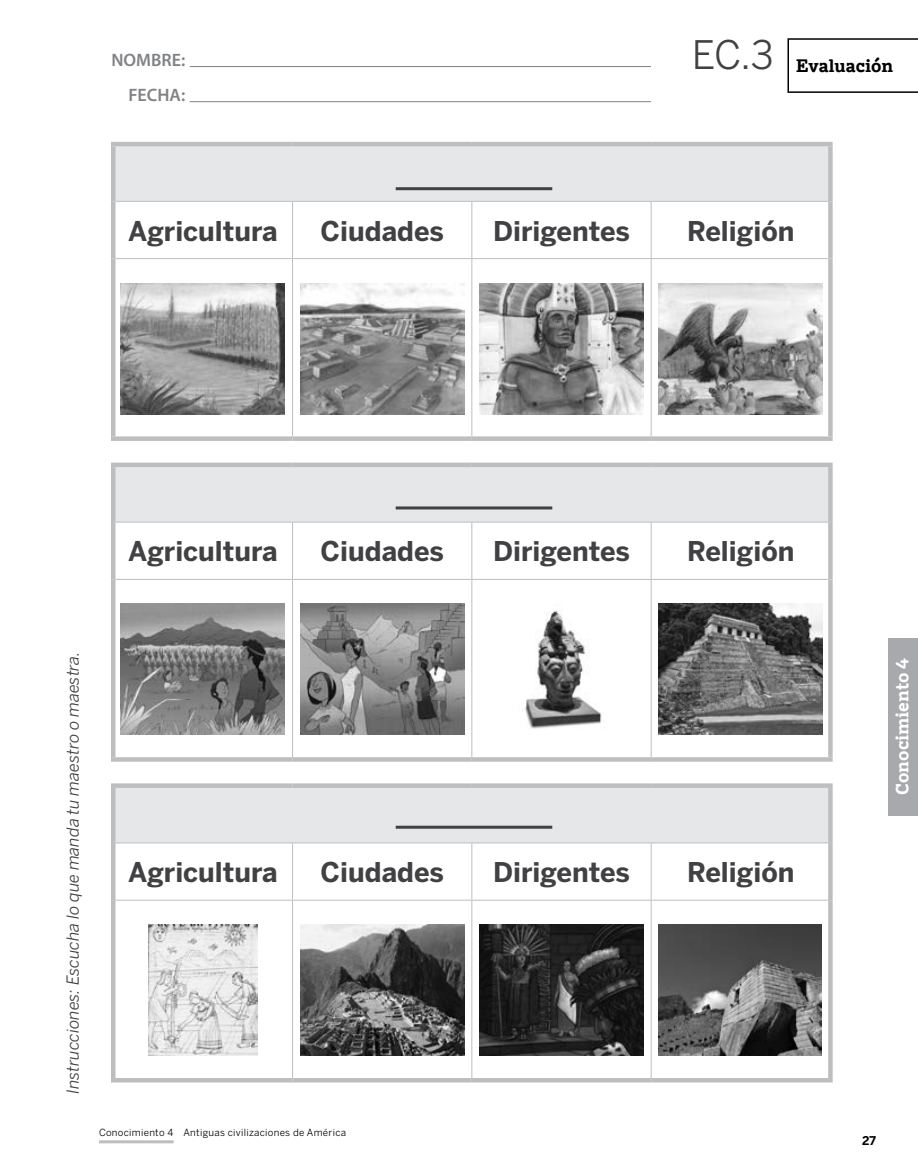
<style>
.page{position:relative;width:918px;height:1175px;background:#fff}
.page>*{position:absolute;margin:0;border:0;box-sizing:border-box;transform-origin:0 0}
.t1{font:39px "Benton Sans";color:#414042}
.t2{font:700 27px "Benton Sans";color:#414042}
.t3{font:600 18px/35.1px "Myriad Pro";color:#808285;text-align:right}
.t4{font:700 18px "Amplify";color:#fff}
.t5{font:700 18px "Amplify";color:#000}
.t6{font:italic 16.5px "Benton Sans";color:#414042}
.t7{font:700 12px "Benton Sans";color:#000}
.t8{font:9.75px "Benton Sans";letter-spacing:.03em;color:#000}
</style>
<div class="page">
<svg style="left:788px;top:38px;width:130px;height:55px"></svg>
<hr style="left:99px;top:1140px;width:75px;height:3px;background:#bcbec0">
<hr style="left:190px;top:66px;width:461px;height:1px;background:#808285">
<hr style="left:190px;top:101px;width:461px;height:1px;background:#808285">
<div style="left:888px;top:638px;width:30px;height:178px;background:#a7a9ac"></div>
<svg style="left:113px;top:146px;width:717px;height:696px"></svg>
<div style="left:828px;top:146px;width:5px;height:55px;background:#bcbec0"></div>
<div style="left:828px;top:467px;width:5px;height:55px;background:#bcbec0"></div>
<div style="left:828px;top:788px;width:5px;height:55px;background:#bcbec0"></div>
<hr style="left:116px;top:201px;width:177px;height:1px;background:#bcbec0">
<hr style="left:293px;top:201px;width:179px;height:1px;background:#bcbec0">
<hr style="left:292px;top:202px;width:1px;height:56px;background:#bcbec0">
<hr style="left:472px;top:201px;width:179px;height:1px;background:#bcbec0">
<hr style="left:471px;top:202px;width:1px;height:56px;background:#bcbec0">
<hr style="left:651px;top:201px;width:177px;height:1px;background:#bcbec0">
<hr style="left:651px;top:202px;width:1px;height:56px;background:#bcbec0">
<hr style="left:116px;top:258px;width:177px;height:1px;background:#bcbec0">
<hr style="left:293px;top:258px;width:179px;height:1px;background:#bcbec0">
<hr style="left:292px;top:259px;width:1px;height:177px;background:#bcbec0">
<hr style="left:472px;top:258px;width:179px;height:1px;background:#bcbec0">
<hr style="left:471px;top:259px;width:1px;height:177px;background:#bcbec0">
<hr style="left:651px;top:258px;width:177px;height:1px;background:#bcbec0">
<hr style="left:651px;top:259px;width:1px;height:177px;background:#bcbec0">
<hr style="left:292px;top:580px;width:1px;height:177px;background:#bcbec0">
<hr style="left:471px;top:580px;width:1px;height:177px;background:#bcbec0">
<hr style="left:651px;top:580px;width:1px;height:177px;background:#bcbec0">
<hr style="left:292px;top:900px;width:1px;height:178px;background:#bcbec0">
<hr style="left:471px;top:900px;width:1px;height:178px;background:#bcbec0">
<hr style="left:651px;top:900px;width:1px;height:178px;background:#bcbec0">
<hr style="left:111px;top:142px;width:182px;height:4px;background:#bcbec0">
<div style="left:111px;top:146px;width:5px;height:55px;background:#bcbec0"></div>
<hr style="left:293px;top:142px;width:179px;height:4px;background:#bcbec0">
<hr style="left:472px;top:142px;width:179px;height:4px;background:#bcbec0">
<hr style="left:651px;top:142px;width:182px;height:4px;background:#bcbec0">
<div style="left:111px;top:201px;width:5px;height:57px;background:#bcbec0"></div>
<div style="left:828px;top:201px;width:5px;height:57px;background:#bcbec0"></div>
<div style="left:111px;top:258px;width:5px;height:178px;background:#bcbec0"></div>
<div style="left:828px;top:258px;width:5px;height:178px;background:#bcbec0"></div>
<div style="left:111px;top:467px;width:5px;height:55px;background:#bcbec0"></div>
<div style="left:111px;top:522px;width:5px;height:57px;background:#bcbec0"></div>
<div style="left:828px;top:522px;width:5px;height:57px;background:#bcbec0"></div>
<div style="left:111px;top:579px;width:5px;height:178px;background:#bcbec0"></div>
<div style="left:828px;top:579px;width:5px;height:178px;background:#bcbec0"></div>
<div style="left:111px;top:788px;width:5px;height:55px;background:#bcbec0"></div>
<div style="left:111px;top:843px;width:5px;height:57px;background:#bcbec0"></div>
<div style="left:828px;top:843px;width:5px;height:57px;background:#bcbec0"></div>
<div style="left:111px;top:900px;width:5px;height:178px;background:#bcbec0"></div>
<div style="left:828px;top:900px;width:5px;height:178px;background:#bcbec0"></div>
<hr style="left:111px;top:1078px;width:182px;height:4px;background:#bcbec0">
<hr style="left:293px;top:1078px;width:179px;height:4px;background:#bcbec0">
<hr style="left:472px;top:1078px;width:179px;height:4px;background:#bcbec0">
<hr style="left:651px;top:1078px;width:182px;height:4px;background:#bcbec0">
<div style="left:111px;top:436px;width:182px;height:5px;background:#bcbec0"></div>
<div style="left:293px;top:436px;width:179px;height:5px;background:#bcbec0"></div>
<div style="left:472px;top:436px;width:179px;height:5px;background:#bcbec0"></div>
<div style="left:651px;top:436px;width:182px;height:5px;background:#bcbec0"></div>
<div style="left:111px;top:462px;width:182px;height:5px;background:#bcbec0"></div>
<div style="left:293px;top:462px;width:179px;height:5px;background:#bcbec0"></div>
<div style="left:472px;top:462px;width:179px;height:5px;background:#bcbec0"></div>
<div style="left:651px;top:462px;width:182px;height:5px;background:#bcbec0"></div>
<div style="left:111px;top:783px;width:182px;height:5px;background:#bcbec0"></div>
<div style="left:293px;top:783px;width:179px;height:5px;background:#bcbec0"></div>
<div style="left:472px;top:783px;width:179px;height:5px;background:#bcbec0"></div>
<div style="left:651px;top:783px;width:182px;height:5px;background:#bcbec0"></div>
<svg style="left:111px;top:757px;width:182px;height:4px"></svg>
<svg style="left:293px;top:757px;width:179px;height:4px"></svg>
<svg style="left:472px;top:757px;width:179px;height:4px"></svg>
<svg style="left:651px;top:757px;width:182px;height:4px"></svg>
<hr style="left:116px;top:522px;width:177px;height:1px;background:#bcbec0">
<hr style="left:293px;top:522px;width:179px;height:1px;background:#bcbec0">
<hr style="left:472px;top:522px;width:179px;height:1px;background:#bcbec0">
<hr style="left:651px;top:522px;width:177px;height:1px;background:#bcbec0">
<hr style="left:116px;top:579px;width:177px;height:1px;background:#bcbec0">
<hr style="left:293px;top:579px;width:179px;height:1px;background:#bcbec0">
<hr style="left:472px;top:579px;width:179px;height:1px;background:#bcbec0">
<hr style="left:651px;top:579px;width:177px;height:1px;background:#bcbec0">
<hr style="left:292px;top:522px;width:1px;height:57px;background:#bcbec0">
<hr style="left:471px;top:522px;width:1px;height:57px;background:#bcbec0">
<hr style="left:651px;top:522px;width:1px;height:57px;background:#bcbec0">
<hr style="left:116px;top:842px;width:177px;height:1px;background:#bcbec0">
<hr style="left:293px;top:842px;width:179px;height:1px;background:#bcbec0">
<hr style="left:472px;top:842px;width:179px;height:1px;background:#bcbec0">
<hr style="left:651px;top:842px;width:177px;height:1px;background:#bcbec0">
<hr style="left:116px;top:899px;width:177px;height:1px;background:#bcbec0">
<hr style="left:293px;top:899px;width:179px;height:1px;background:#bcbec0">
<hr style="left:472px;top:899px;width:179px;height:1px;background:#bcbec0">
<hr style="left:651px;top:899px;width:177px;height:1px;background:#bcbec0">
<hr style="left:292px;top:843px;width:1px;height:56px;background:#bcbec0">
<hr style="left:471px;top:843px;width:1px;height:56px;background:#bcbec0">
<hr style="left:651px;top:843px;width:1px;height:56px;background:#bcbec0">
<img style="left:121px;top:283px;width:164px;height:131px">
<img style="left:300px;top:283px;width:164px;height:131px">
<img style="left:480px;top:283px;width:163px;height:131px">
<img style="left:659px;top:283px;width:164px;height:131px">
<img style="left:121px;top:604px;width:164px;height:131px">
<img style="left:300px;top:604px;width:164px;height:131px">
<img style="left:518px;top:604px;width:87px;height:131px">
<img style="left:659px;top:604px;width:164px;height:130px">
<img style="left:149px;top:924px;width:108px;height:131px">
<img style="left:300px;top:924px;width:164px;height:131px">
<img style="left:480px;top:924px;width:163px;height:131px">
<img style="left:659px;top:924px;width:163px;height:131px">
<hr style="left:396px;top:187px;width:156px;height:3px;background:#414042">
<hr style="left:396px;top:506px;width:156px;height:3px;background:#414042">
<hr style="left:396px;top:825px;width:156px;height:3px;background:#414042">
<p class="t3" style="left:111px;top:42px;width:75px">NOMBRE:<br>FECHA:</p>
<h1 class="t1" style="left:692px;top:32px;width:84px">EC.3</h1>
<p class="t5" style="left:796px;top:54px;width:99px">Evaluación</p>
<p class="t2" style="left:128px;top:215px;width:151px">Agricultura</p>
<p class="t2" style="left:321px;top:215px;width:125px">Ciudades</p>
<p class="t2" style="left:493px;top:215px;width:138px">Dirigentes</p>
<p class="t2" style="left:687px;top:215px;width:109px">Religión</p>
<p class="t2" style="left:128px;top:535px;width:151px">Agricultura</p>
<p class="t2" style="left:321px;top:535px;width:125px">Ciudades</p>
<p class="t2" style="left:493px;top:535px;width:138px">Dirigentes</p>
<p class="t2" style="left:687px;top:535px;width:109px">Religión</p>
<p class="t6" style="left:63px;top:1094px;width:444px;rotate:-90deg">Instrucciones: Escucha lo que manda tu maestro o maestra.</p>
<p class="t2" style="left:128px;top:856px;width:151px">Agricultura</p>
<p class="t2" style="left:321px;top:856px;width:125px">Ciudades</p>
<p class="t2" style="left:493px;top:856px;width:138px">Dirigentes</p>
<p class="t2" style="left:687px;top:856px;width:109px">Religión</p>
<p class="t8" style="left:99px;top:1126px;width:249px">Conocimiento 4 Antiguas civilizaciones de América</p>
<p class="t4" style="left:890px;top:794px;width:138px;rotate:-90deg">Conocimiento 4</p>
<p class="t7" style="left:862px;top:1133px;width:15px">27</p>
</div>
